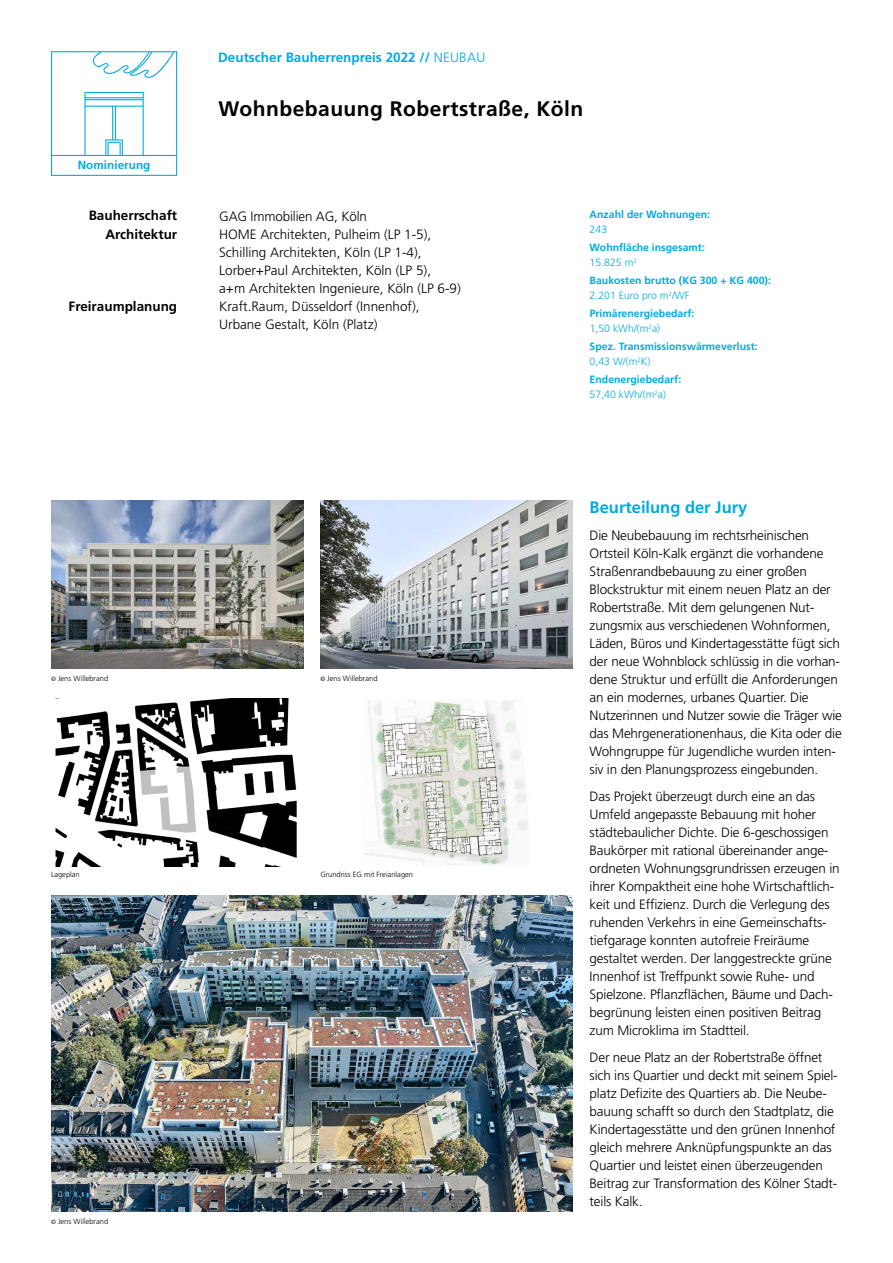
<style>
.page{position:relative;width:893px;height:1263px;background:#fff}
.page>*{position:absolute;margin:0;border:0;box-sizing:border-box;transform-origin:0 0}
.t1{font:700 21px "Frutiger";letter-spacing:.02em;color:#000}
.t2{font:700 16.5px "Frutiger";color:#00aae0}
.t3{font:300 13.5px/18px "Frutiger";letter-spacing:-.015em;color:#000}
.t4{font:700 13.5px "Frutiger";color:#000}
.t5{font:700 13.5px "Frutiger";color:#00aae0}
.t6{font:700 11.7px "BDA Frutiger";color:#00aae0}
.t7{font:700 10.5px/15px "Frutiger";color:#00aae0}
.t8{font:300 10.5px "Frutiger";color:#00aae0}
.t9{font:300 7.5px "Frutiger";color:#000}
.s1{font-weight:300}
.s2{font-size:6.15px}
</style>
<div class="page">
<svg style="left:51px;top:51px;width:126px;height:125px"></svg>
<img style="left:51px;top:896px;width:522px;height:316px">
<img style="left:51px;top:500px;width:252px;height:169px">
<img style="left:320px;top:500px;width:253px;height:169px">
<img style="left:55px;top:698px;width:242px;height:168px">
<img style="left:364px;top:700px;width:164px;height:165px">
<p class="t5" style="left:218px;top:49px;width:269px">Deutscher Bauherrenpreis 2022 // <span class="s1">NEUBAU</span></p>
<p class="t6" style="left:78px;top:159px;width:74px">Nominierung</p>
<h1 class="t1" style="left:219px;top:96px;width:366px">Wohnbebauung Robertstraße, Köln</h1>
<p class="t4" style="left:89px;top:208px;width:90px">Bauherrschaft</p>
<p class="t3" style="left:219px;top:207px;width:149px">GAG Immobilien AG, Köln</p>
<p class="t4" style="left:105px;top:226px;width:73px">Architektur</p>
<p class="t3" style="left:219px;top:225px;width:243px">HOME Architekten, Pulheim (LP 1-5), Schilling Architekten, Köln (LP 1-4), Lorber+Paul Architekten, Köln (LP 5),<br>a+m Architekten Ingenieure, Köln (LP 6-9)</p>
<p class="t4" style="left:69px;top:298px;width:110px">Freiraumplanung</p>
<p class="t3" style="left:219px;top:297px;width:202px">Kraft.Raum, Düsseldorf (Innenhof),<br>Urbane Gestalt, Köln (Platz)</p>
<p class="t9" style="left:51px;top:674px;width:59px"><span class="s2">©</span> Jens Willebrand</p>
<p class="t9" style="left:320px;top:674px;width:59px"><span class="s2">©</span> Jens Willebrand</p>
<p class="t9" style="left:51px;top:870px;width:30px">Lageplan</p>
<p class="t9" style="left:320px;top:870px;width:94px">Grundriss EG mit Freianlagen</p>
<p class="t9" style="left:51px;top:1217px;width:59px"><span class="s2">©</span> Jens Willebrand</p>
<p class="t7" style="left:590px;top:207px;width:122px">Anzahl der Wohnungen:</p>
<p class="t8" style="left:590px;top:224px;width:19px">243</p>
<p class="t7" style="left:590px;top:240px;width:117px">Wohnfläche insgesamt:<br><span class="s1">15.825 m</span><sup>2</sup></p>
<p class="t7" style="left:590px;top:273px;width:183px">Baukosten brutto (KG 300 + KG 400):<br><span class="s1">2.201 Euro pro m</span><sup>2</sup><span class="s1">/WF</span></p>
<p class="t7" style="left:590px;top:306px;width:106px">Primärenergiebedarf:<br><span class="s1">1,50 kWh/(m</span><sup>2</sup><span class="s1">a)</span></p>
<p class="t7" style="left:590px;top:339px;width:170px">Spez. Transmissionswärmeverlust:<br><span class="s1">0,43 W/(m</span><sup>2</sup><span class="s1">K)</span></p>
<p class="t7" style="left:590px;top:372px;width:93px">Endenergiebedarf:<br><span class="s1">57,40 kWh/(m</span><sup>2</sup><span class="s1">a)</span></p>
<p class="t2" style="left:590px;top:498px;width:159px">Beurteilung der Jury</p>
<p class="t3" style="left:590px;top:527px;width:254px">Die Neubebauung im rechtsrheinischen Ortsteil Köln-Kalk ergänzt die vorhandene Straßenrandbebauung zu einer großen Blockstruktur mit einem neuen Platz an der Robertstraße. Mit dem gelungenen Nut&shy;zungsmix aus verschiedenen Wohnformen, Läden, Büros und Kindertagesstätte fügt sich der neue Wohnblock schlüssig in die vorhan&shy;dene Struktur und erfüllt die Anforderungen an ein modernes, urbanes Quartier. Die Nutzerinnen und Nutzer sowie die Träger wie das Mehrgenerationenhaus, die Kita oder die Wohngruppe für Jugendliche wurden inten&shy;siv in den Planungsprozess eingebunden.</p>
<p class="t3" style="left:590px;top:788px;width:252px">Das Projekt überzeugt durch eine an das Umfeld angepasste Bebauung mit hoher städtebaulicher Dichte. Die 6-geschossigen Baukörper mit rational übereinander ange&shy;ordneten Wohnungsgrundrissen erzeugen in ihrer Kompaktheit eine hohe Wirtschaftlich&shy;keit und Effizienz. Durch die Verlegung des ruhenden Verkehrs in eine Gemeinschafts&shy;tiefgarage konnten autofreie Freiräume gestaltet werden. Der langgestreckte grüne Innenhof ist Treffpunkt sowie Ruhe- und Spielzone. Pflanzflächen, Bäume und Dach&shy;begrünung leisten einen positiven Beitrag zum Microklima im Stadtteil.</p>
<p class="t3" style="left:590px;top:1048px;width:250px">Der neue Platz an der Robertstraße öffnet sich ins Quartier und deckt mit seinem Spiel&shy;platz Defizite des Quartiers ab. Die Neube&shy;bauung schafft so durch den Stadtplatz, die Kindertagesstätte und den grünen Innenhof gleich mehrere Anknüpfungspunkte an das Quartier und leistet einen überzeugenden Beitrag zur Transformation des Kölner Stadt&shy;teils Kalk.</p>
</div>
